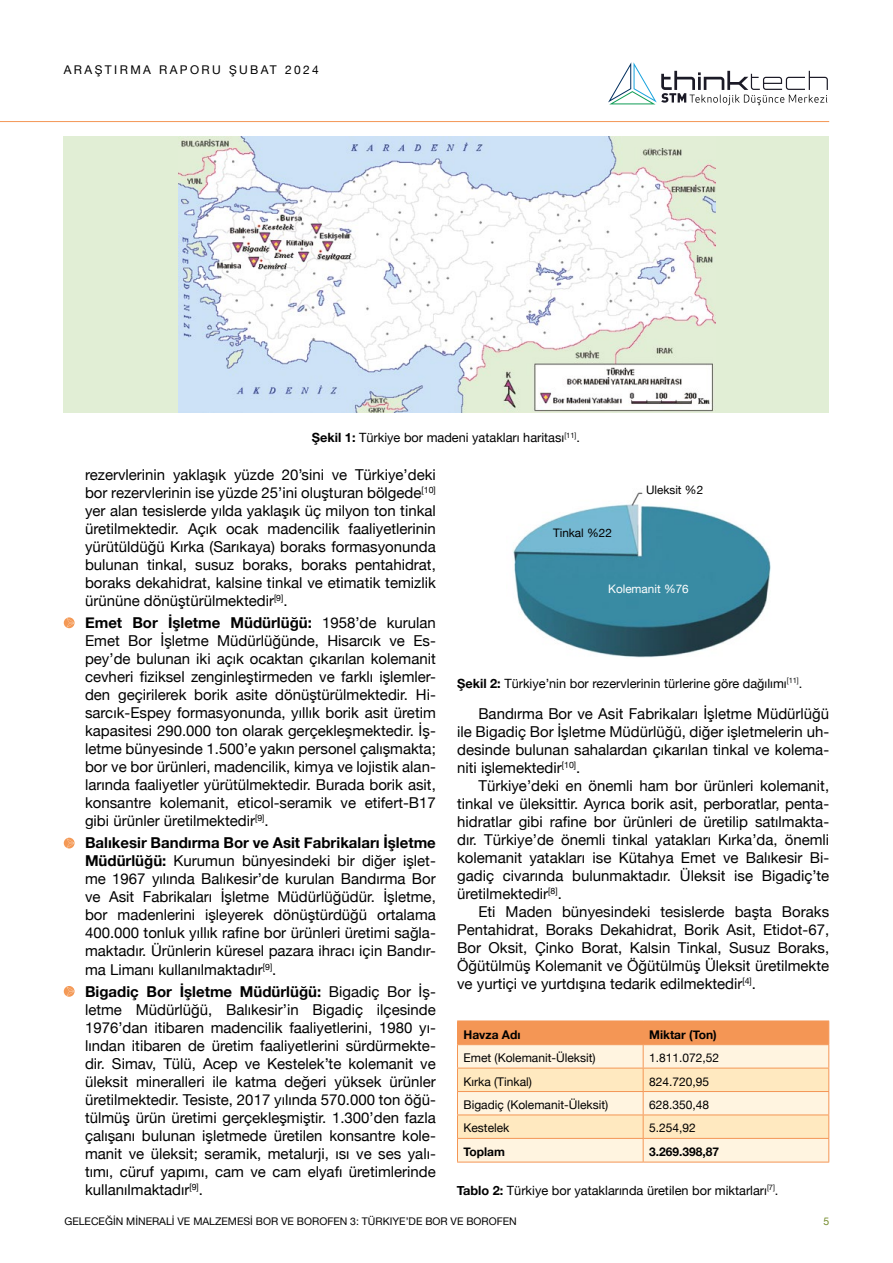
<style>
.page{position:relative;width:893px;height:1263px;background:#fff}
.page>*{position:absolute;margin:0;border:0;box-sizing:border-box;transform-origin:0 0}
.t1{font:15px/18px "Helvetica Neue";color:#000;text-align:justify}
.t2{font:12.75px "Helvetica Neue";color:#000}
.t3{font:12px "Helvetica Neue";color:#000}
.t4{font:700 12px "Helvetica Neue";color:#000}
.t5{font:12px "Helvetica Neue";letter-spacing:.2em;color:#000}
.t6{font:11.7px "Helvetica Neue";color:#000}
.t7{font:11.7px "Helvetica Neue";color:#fff}
.t8{font:10.5px "Helvetica Neue";color:#000}
.t9{font:10.5px "Helvetica Neue";color:#768d2e}
.s1{font-weight:700}
</style>
<div class="page">
<hr style="left:0;top:121px;width:829px;height:1px;background:#f49655">
<svg style="left:608px;top:62px;width:220px;height:43px"></svg>
<div style="left:64px;top:617px;width:11px;height:11px;background:#f49956;border-radius:50%"></div>
<svg style="left:66px;top:618px;width:9px;height:10px"></svg>
<div style="left:64px;top:838px;width:11px;height:10px;background:#f49956;border-radius:50%"></div>
<svg style="left:66px;top:838px;width:9px;height:10px"></svg>
<div style="left:64px;top:986px;width:11px;height:11px;background:#f49956;border-radius:50%"></div>
<svg style="left:66px;top:986px;width:9px;height:10px"></svg>
<div style="left:64px;top:136px;width:765px;height:277px;background:#e1eed5"></div>
<img style="left:178px;top:136px;width:538px;height:277px">
<img style="left:513px;top:492px;width:258px;height:166px">
<hr style="left:457px;top:1020px;width:186px;height:1px;background:#f49655">
<hr style="left:643px;top:1020px;width:186px;height:1px;background:#f49655">
<svg style="left:457px;top:1021px;width:372px;height:141px;background:#fcdcb9"></svg>
<hr style="left:457px;top:1162px;width:186px;height:1px;background:#f49655">
<hr style="left:643px;top:1162px;width:186px;height:1px;background:#f49655">
<p class="t5" style="left:64px;top:61px;width:257px">ARAŞTIRMA RAPORU ŞUBAT 2024</p>
<p class="t2" style="left:312px;top:428px;width:270px"><span class="s1">Şekil 1:</span> Türkiye bor madeni yatakları haritası<sup>[11]</sup>.</p>
<p class="t1" style="left:85px;top:466px;width:352px">rezervlerinin yaklaşık yüzde 20’sini ve Türkiye’deki bor rezervlerinin ise yüzde 25’ini oluşturan bölgede<sup>[10] </sup>yer alan tesislerde yılda yaklaşık üç milyon ton tinkal üretilmektedir. Açık ocak madencilik faaliyetlerinin yürütüldüğü Kırka (Sarıkaya) boraks formasyonunda bulunan tinkal, susuz boraks, boraks pentahidrat, boraks dekahidrat, kalsine tinkal ve etimatik temizlik ürününe dönüştürülmektedir<sup>[9]</sup>.</p>
<p class="t1" style="left:85px;top:615px;width:352px"><span class="s1">Emet Bor İşletme Müdürlüğü:</span> 1958’de kurulan Emet Bor İşletme Müdürlüğünde, Hisarcık ve Es&shy;pey’de bulunan iki açık ocaktan çıkarılan kolemanit cevheri fiziksel zenginleştirmeden ve farklı işlemler&shy;den geçirilerek borik asite dönüştürülmektedir. Hi&shy;sarcık-Espey formasyonunda, yıllık borik asit üretim kapasitesi 290.000 ton olarak gerçekleşmektedir. İş&shy;letme bünyesinde 1.500’e yakın personel çalışmakta; bor ve bor ürünleri, madencilik, kimya ve lojistik alan&shy;larında faaliyetler yürütülmektedir. Burada borik asit, konsantre kolemanit, eticol-seramik ve etifert-B17 gibi ürünler üretilmektedir<sup>[9]</sup>.</p>
<p class="t1" style="left:85px;top:835px;width:352px"><span class="s1">Balıkesir Bandırma Bor ve Asit Fabrikaları İşletme Müdürlüğü:</span> Kurumun bünyesindeki bir diğer işlet&shy;me 1967 yılında Balıkesir’de kurulan Bandırma Bor ve Asit Fabrikaları İşletme Müdürlüğüdür. İşletme, bor madenlerini işleyerek dönüştürdüğü ortalama 400.000 tonluk yıllık rafine bor ürünleri üretimi sağla&shy;maktadır. Ürünlerin küresel pazara ihracı için Bandır&shy;ma Limanı kullanılmaktadır<sup>[9]</sup>.</p>
<p class="t1" style="left:85px;top:983px;width:352px"><span class="s1">Bigadiç Bor İşletme Müdürlüğü:</span> Bigadiç Bor İş&shy;letme Müdürlüğü, Balıkesir’in Bigadiç ilçesinde 1976’dan itibaren madencilik faaliyetlerini, 1980 yı&shy;lından itibaren de üretim faaliyetlerini sürdürmekte&shy;dir. Simav, Tülü, Acep ve Kestelek’te kolemanit ve üleksit mineralleri ile katma değeri yüksek ürünler üretilmektedir. Tesiste, 2017 yılında 570.000 ton öğü&shy;tülmüş ürün üretimi gerçekleşmiştir. 1.300’den fazla çalışanı bulunan işletmede üretilen konsantre kole&shy;manit ve üleksit; seramik, metalurji, ısı ve ses yalı&shy;tımı, cüruf yapımı, cam ve cam elyafı üretimlerinde kullanılmaktadır<sup>[9]</sup>.</p>
<p class="t6" style="left:553px;top:524px;width:60px">Tinkal %22</p>
<p class="t6" style="left:646px;top:481px;width:59px">Uleksit %2</p>
<p class="t7" style="left:608px;top:580px;width:82px">Kolemanit %76</p>
<p class="t2" style="left:457px;top:674px;width:347px"><span class="s1">Şekil 2:</span> Türkiye’nin bor rezervlerinin türlerine göre dağılımı<sup>[11]</sup>.</p>
<p class="t1" style="left:457px;top:705px;width:374px;text-indent:21px">Bandırma Bor ve Asit Fabrikaları İşletme Müdürlüğü ile Bigadiç Bor İşletme Müdürlüğü, diğer işletmelerin uh&shy;desinde bulunan sahalardan çıkarılan tinkal ve kolema&shy;niti işlemektedir<sup>[10]</sup>.</p>
<p class="t1" style="left:457px;top:777px;width:374px;text-indent:21px">Türkiye’deki en önemli ham bor ürünleri kolemanit, tinkal ve üleksittir. Ayrıca borik asit, perboratlar, penta&shy;hidratlar gibi rafine bor ürünleri de üretilip satılmakta&shy;dır. Türkiye’de önemli tinkal yatakları Kırka’da, önemli kolemanit yatakları ise Kütahya Emet ve Balıkesir Bi&shy;gadiç civarında bulunmaktadır. Üleksit ise Bigadiç’te üretilmektedir<sup>[8]</sup>.</p>
<p class="t1" style="left:457px;top:903px;width:374px;text-indent:21px">Eti Maden bünyesindeki tesislerde başta Boraks Pentahidrat, Boraks Dekahidrat, Borik Asit, Etidot-67, Bor Oksit, Çinko Borat, Kalsin Tinkal, Susuz Boraks, Öğütülmüş Kolemanit ve Öğütülmüş Üleksit üretilmekte ve yurtiçi ve yurtdışına tedarik edilmektedir<sup>[4]</sup>.</p>
<p class="t4" style="left:463px;top:1025px;width:59px">Havza Adı</p>
<p class="t4" style="left:649px;top:1025px;width:69px">Miktar (Ton)</p>
<p class="t3" style="left:463px;top:1049px;width:134px">Emet (Kolemanit-Üleksit)</p>
<p class="t3" style="left:649px;top:1049px;width:72px">1.811.072,52</p>
<p class="t3" style="left:463px;top:1072px;width:70px">Kırka (Tinkal)</p>
<p class="t3" style="left:649px;top:1072px;width:62px">824.720,95</p>
<p class="t3" style="left:463px;top:1096px;width:146px">Bigadiç (Kolemanit-Üleksit)</p>
<p class="t3" style="left:649px;top:1096px;width:62px">628.350,48</p>
<p class="t3" style="left:463px;top:1119px;width:48px">Kestelek</p>
<p class="t3" style="left:649px;top:1119px;width:48px">5.254,92</p>
<p class="t4" style="left:463px;top:1142px;width:43px">Toplam</p>
<p class="t4" style="left:649px;top:1142px;width:72px">3.269.398,87</p>
<p class="t2" style="left:457px;top:1181px;width:323px"><span class="s1">Tablo 2:</span> Türkiye bor yataklarında üretilen bor miktarları<sup>[7]</sup>.</p>
<p class="t8" style="left:64px;top:1214px;width:454px">GELECEĞİN MİNERALİ VE MALZEMESİ BOR VE BOROFEN 3: TÜRKIYE’DE BOR VE BOROFEN</p>
<p class="t9" style="left:823px;top:1214px;width:7px">5</p>
</div>
